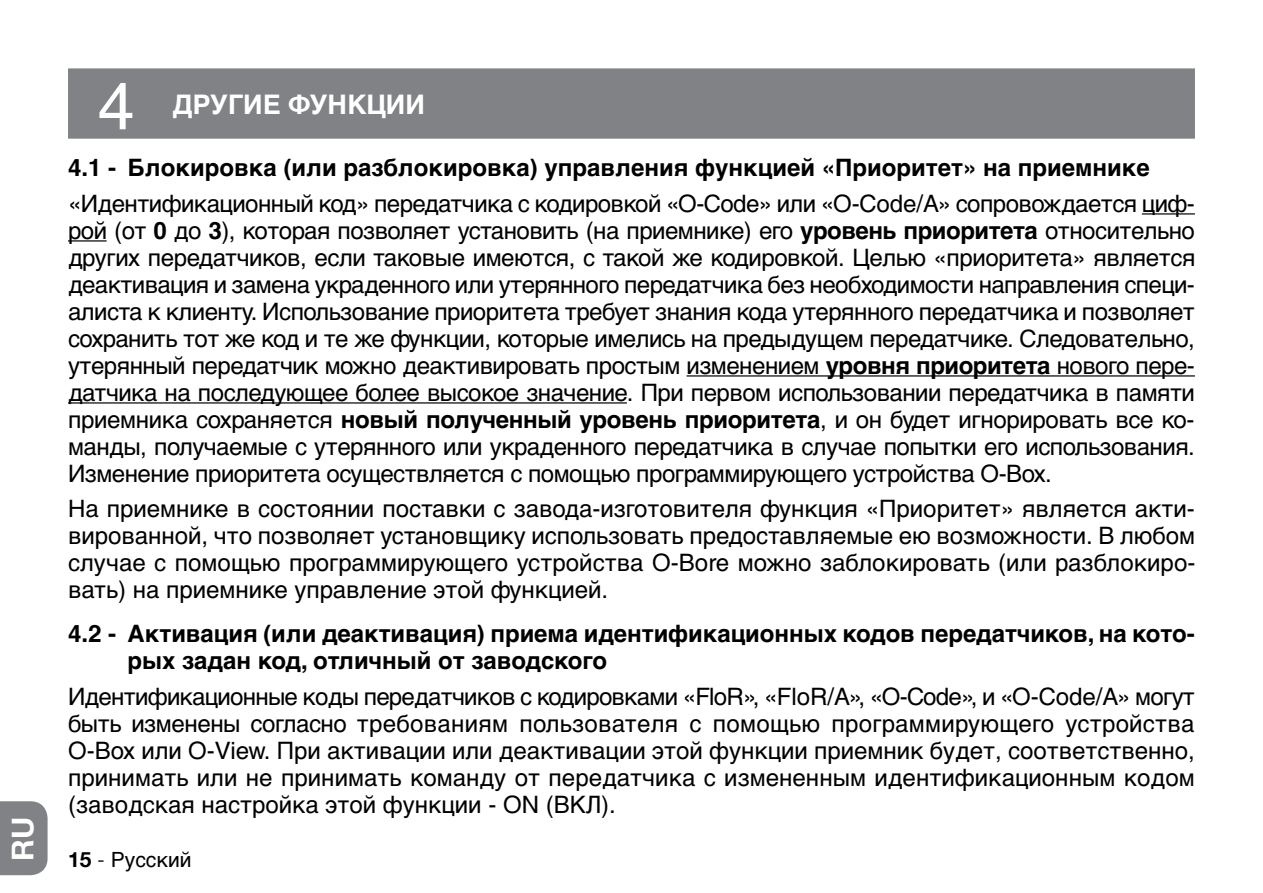
<style>
.page{position:relative;width:1263px;height:893px;background:#fff}
.page>*{position:absolute;margin:0;border:0;box-sizing:border-box;transform-origin:0 0}
.t1{font:66px "Helvetica Cyr Upright";color:#fff}
.t2{font:700 30px "Helvetica Neue LT Com";color:#fff}
.t3{font:700 27px "Helvetica Cyr";color:#fff}
.t4{font:24px/27px "Helvetica Cyr Upright";color:#000;text-align:justify}
.t5{font:700 24px/27px "Helvetica Cyr";color:#000}
.t6{font:21px "Helvetica Cyr Upright";color:#000}
.s1{font-family:"Helvetica Cyr";font-weight:700}
.s2{font-family:"Helvetica Neue LT Com";font-weight:700}
.s3{font-family:"Helvetica Neue LT Com";font-weight:300}
</style>
<div class="page">
<div style="left:0;top:801px;width:48px;height:74px;background:#808285"></div>
<hr style="left:1142px;top:213px;width:53px;height:2px;background:#000">
<hr style="left:68px;top:240px;width:39px;height:2px;background:#000">
<hr style="left:686px;top:375px;width:509px;height:2px;background:#000">
<hr style="left:68px;top:402px;width:559px;height:2px;background:#000">
<div style="left:68px;top:68px;width:1127px;height:71px;background:#808285"></div>
<p class="t2" style="left:4px;top:861px;width:45px;rotate:-90deg">RU</p>
<h1 class="t1" style="left:98px;top:69px;width:38px">4</h1>
<p class="t3" style="left:173px;top:89px;width:254px">ДРУГИЕ ФУНКЦИИ</p>
<p class="t5" style="left:68px;top:154px;width:1083px">4.1 - Блокировка (или разблокировка) управления функцией «Приоритет» на приемнике</p>
<p class="t4" style="left:68px;top:190px;width:1129px">«Идентификационный код» передатчика с кодировкой «O-Code» или «O-Code/A» сопровождается циф&shy;рой (от <span class="s1">0</span> до <span class="s1">3</span>), которая позволяет установить (на приемнике) его <span class="s1">уровень приоритета</span> относительно других передатчиков, если таковые имеются, с такой же кодировкой. Целью «приоритета» является деактивация и замена украденного или утерянного передатчика без необходимости направления специ&shy;алиста к клиенту. Использование приоритета требует знания кода утерянного передатчика и позволяет сохранить тот же код и те же функции, которые имелись на предыдущем передатчике. Следовательно, утерянный передатчик можно деактивировать простым изменением <span class="s1">уровня приоритета</span> нового пере&shy;датчика на последующее более высокое значение. При первом использовании передатчика в памяти приемника сохраняется <span class="s1">новый полученный уровень приоритета</span>, и он будет игнорировать все ко&shy;манды, получаемые с утерянного или украденного передатчика в случае попытки его использования.<br>Изменение приоритета осуществляется с помощью программирующего устройства O-Box.</p>
<p class="t4" style="left:68px;top:495px;width:1129px">На приемнике в состоянии поставки с завода-изготовителя функция «Приоритет» является акти&shy;вированной, что позволяет установщику использовать предоставляемые ею возможности. В любом случае с помощью программирующего устройства O-Bore можно заблокировать (или разблокиро&shy;вать) на приемнике управление этой функцией.</p>
<p class="t5" style="left:128px;top:620px;width:1069px;text-indent:-60px">4.2 - Активация (или деактивация) приема идентификационных кодов передатчиков, на кото&shy;рых задан код, отличный от заводского</p>
<p class="t4" style="left:68px;top:683px;width:1128px">Идентификационные коды передатчиков с кодировками «FloR», «FloR/A», «O-Code», и «O-Code/A» могут быть изменены согласно требованиям пользователя с помощью программирующего устройства O-Box или O-View. При активации или деактивации этой функции приемник будет, соответственно, принимать или не принимать команду от передатчика с измененным идентификационным кодом (заводская настройка этой функции - ON (ВКЛ).</p>
<p class="t6" style="left:68px;top:848px;width:125px"><span class="s2">15</span> <span class="s3">-</span> Pусский</p>
</div>
